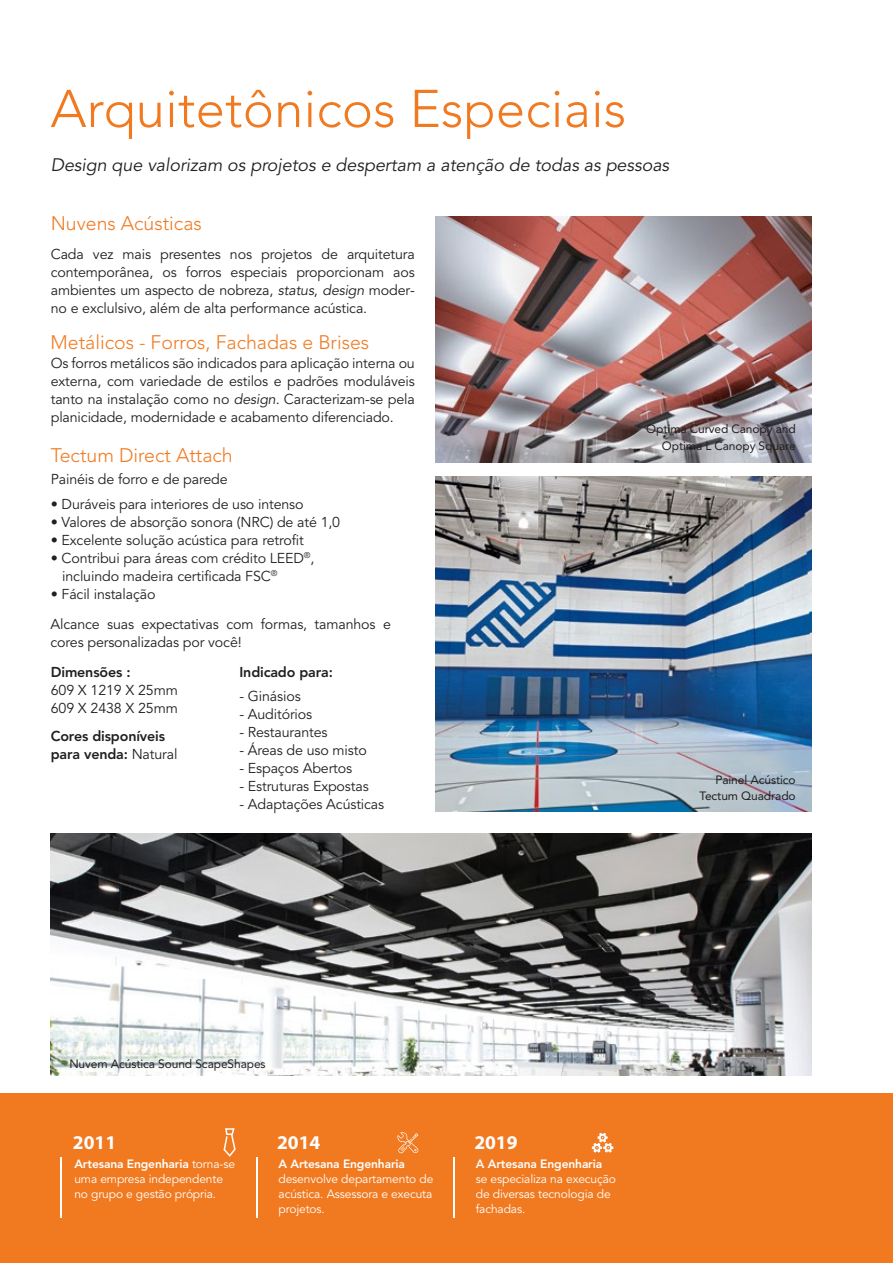
<style>
.page{position:relative;width:893px;height:1263px;background:#fff}
.page>*{position:absolute;margin:0;border:0;box-sizing:border-box;transform-origin:0 0}
.t1{font:300 52.5px "Avenir";letter-spacing:.005em;color:#f17a21}
.t2{font:300 19.5px "Avenir";color:#f17a21}
.t3{font:700 19.5px "Myriad Pro";color:#fff}
.t4{font:italic 18px "Avenir";letter-spacing:-.005em;color:#231f20}
.t5{font:14.25px/18px "Avenir";letter-spacing:-.01em;color:#231f20}
.t6{font:800 14.25px/18px "Avenir";letter-spacing:-.01em;color:#231f20}
.t7{font:12px/15px "Avenir";letter-spacing:-.01em;color:#fff}
.t8{font:12px/16.5px "Avenir";letter-spacing:-.01em;color:#231f20;text-align:right}
.t9{font:800 12px "Avenir";letter-spacing:-.01em;color:#fff}
.s1{font-style:italic}
.s2{font-weight:400}
.s3{font-weight:800}
</style>
<div class="page">
<img style="left:436px;top:217px;width:375px;height:245px">
<img style="left:436px;top:477px;width:375px;height:334px">
<div style="left:0;top:1093px;width:893px;height:170px;background:#f17a21"></div>
<hr style="left:60px;top:1157px;width:1px;height:60px;background:#fff">
<hr style="left:256px;top:1157px;width:2px;height:60px;background:#fff">
<hr style="left:453px;top:1157px;width:2px;height:60px;background:#fff">
<svg style="left:223px;top:1128px;width:13px;height:29px"></svg>
<svg style="left:397px;top:1132px;width:22px;height:21px"></svg>
<svg style="left:592px;top:1133px;width:21px;height:19px"></svg>
<img style="left:51px;top:834px;width:760px;height:242px">
<h1 class="t1" style="left:51px;top:78px;width:577px">Arquitetônicos Especiais</h1>
<p class="t4" style="left:51px;top:155px;width:620px">Design que valorizam os projetos e despertam a atenção de todas as pessoas</p>
<h2 class="t2" style="left:51px;top:212px;width:152px">Nuvens Acústicas</h2>
<p class="t5" style="left:51px;top:246px;width:366px;text-align:justify">Cada vez mais presentes nos projetos de arquitetura contemporânea, os forros especiais proporcionam aos ambientes um aspecto de nobreza, <span class="s1">status</span>, <span class="s1">design</span> moder&shy;no e exclulsivo, além de alta performance acústica.</p>
<p class="t5" style="left:51px;top:354px;width:366px;text-align:justify">Os forros metálicos são indicados para aplicação interna ou externa, com variedade de estilos e padrões moduláveis tanto na instalação como no <span class="s1">design</span>. Caracterizam-se pela planicidade, modernidade e acabamento diferenciado.</p>
<h2 class="t2" style="left:51px;top:331px;width:320px">Metálicos - Forros, Fachadas e Brises</h2>
<h2 class="t2" style="left:51px;top:444px;width:184px">Tectum Direct Attach</h2>
<p class="t5" style="left:51px;top:470px;width:178px">Painéis de forro e de parede</p>
<p class="t5" style="left:51px;top:495px;width:254px">• Duráveis para interiores de uso intenso</p>
<p class="t5" style="left:51px;top:513px;width:291px">• Valores de absorção sonora (NRC) de até 1,0</p>
<p class="t5" style="left:51px;top:531px;width:255px">• Excelente solução acústica para retrofit</p>
<p class="t5" style="left:62px;top:549px;width:254px;text-indent:-11px">• Contribui para áreas com crédito LEED<sup>®</sup>, incluindo madeira certificada FSC<sup>®</sup></p>
<p class="t5" style="left:51px;top:585px;width:106px">• Fácil instalação</p>
<p class="t5" style="left:51px;top:615px;width:342px">Alcance suas expectativas com formas, tamanhos e cores personalizadas por você!</p>
<p class="t6" style="left:51px;top:663px;width:81px">Dimensões :</p>
<p class="t5" style="left:51px;top:681px;width:129px">609 X 1219 X 25mm<br>609 X 2438 X 25mm</p>
<p class="t6" style="left:51px;top:727px;width:128px">Cores disponíveis para venda: <span class="s2">Natural</span></p>
<p class="t6" style="left:239px;top:663px;width:95px">Indicado para:</p>
<p class="t5" style="left:239px;top:687px;width:63px">- Ginásios</p>
<p class="t5" style="left:239px;top:705px;width:74px">- Auditórios</p>
<p class="t5" style="left:239px;top:723px;width:90px">- Restaurantes</p>
<p class="t5" style="left:239px;top:741px;width:129px">- Áreas de uso misto</p>
<p class="t5" style="left:239px;top:759px;width:114px">- Espaços Abertos</p>
<p class="t5" style="left:239px;top:777px;width:131px">- Estruturas Expostas</p>
<p class="t5" style="left:239px;top:795px;width:146px">- Adaptações Acústicas</p>
<p class="t8" style="left:646px;top:421px;width:151px">Optima Curved Canopy and<br>Optima L Canopy Square</p>
<p class="t8" style="left:700px;top:771px;width:98px">Painel Acústico<br>Tectum Quadrado</p>
<p class="t8" style="left:69px;top:1055px;width:198px">Nuvem Acústica Sound ScapeShapes</p>
<h2 class="t3" style="left:73px;top:1132px;width:45px">2011</h2>
<p class="t7" style="left:74px;top:1157px;width:162px"><span class="s3">Artesana Engenharia</span> torna-se uma empresa independente no grupo e gestão própria.</p>
<h2 class="t3" style="left:277px;top:1132px;width:45px">2014</h2>
<p class="t9" style="left:279px;top:1157px;width:128px">A Artesana Engenharia</p>
<p class="t7" style="left:279px;top:1172px;width:156px;text-align:justify">desenvolve departamento de acústica. Assessora e executa projetos.</p>
<h2 class="t3" style="left:474px;top:1132px;width:45px">2019</h2>
<p class="t9" style="left:476px;top:1157px;width:128px">A Artesana Engenharia</p>
<p class="t7" style="left:476px;top:1172px;width:142px">se especializa na execução de diversas tecnologia de fachadas.</p>
</div>
